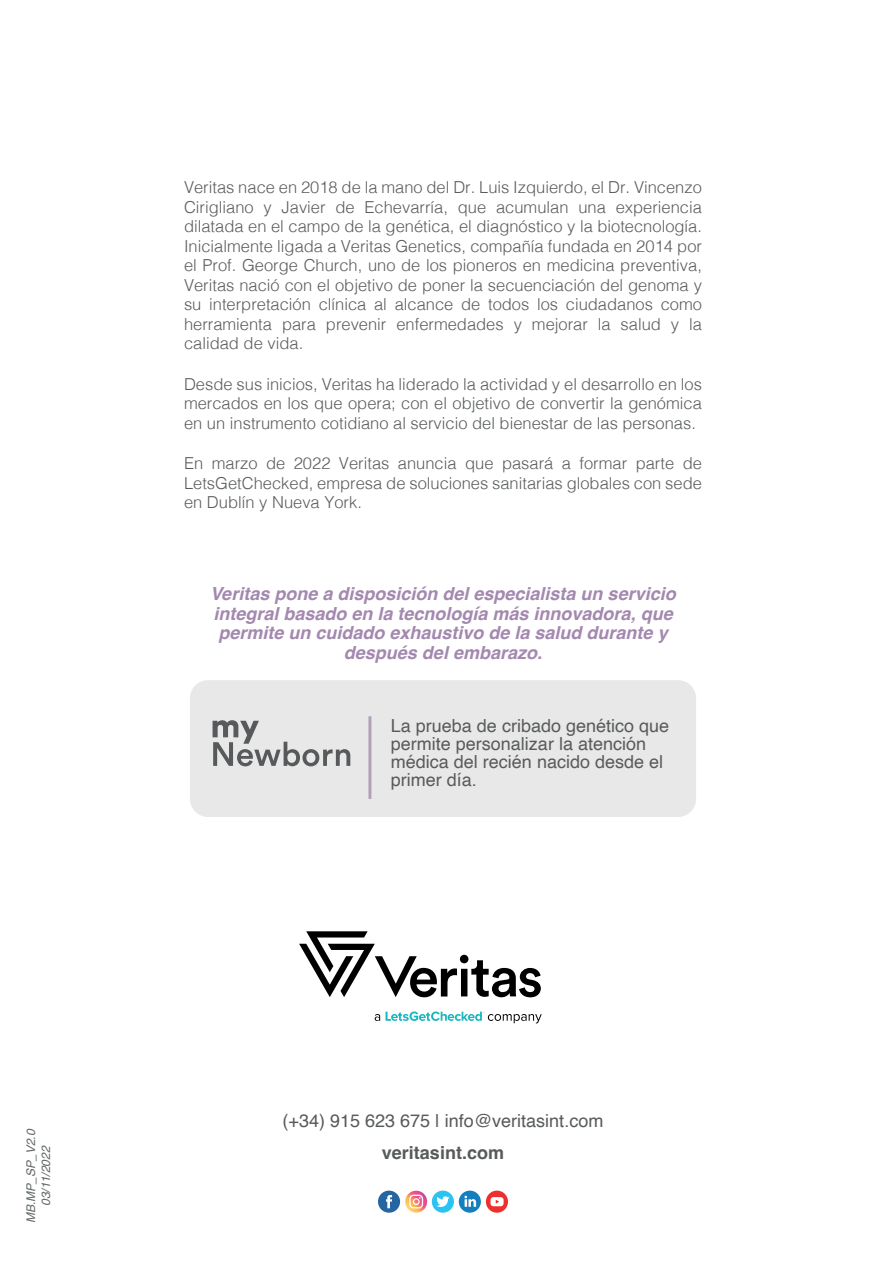
<style>
.page{position:relative;width:886px;height:1263px;background:#fff}
.page>*{position:absolute;margin:0;border:0;box-sizing:border-box;transform-origin:0 0}
.t1{font:italic 700 18px/19.5px "Helvetica";color:#a388af;text-align:center}
.t2{font:18px/18px "Helvetica";color:#585b5b}
.t3{font:700 18px "Helvetica";color:#585b5b}
.t4{font:300 16.5px/19.5px "Helvetica";color:#595d5c;text-align:justify}
.t5{font:italic 12px/15px "Helvetica";color:#626767;text-align:center}
</style>
<div class="page">
<div style="left:190px;top:680px;width:506px;height:137px;background:#e9e8e9;border-radius:18px"></div>
<svg style="left:212px;top:720px;width:138px;height:46px"></svg>
<hr style="left:368px;top:716px;width:3px;height:83px;background:#b1a1b7">
<div style="left:432px;top:1190px;width:22px;height:23px;background:#2cc3f2;border-radius:50%"></div>
<svg style="left:436px;top:1196px;width:13px;height:11px"></svg>
<div style="left:378px;top:1190px;width:22px;height:23px;background:#2664a2;border-radius:50%"></div>
<svg style="left:386px;top:1195px;width:6px;height:13px"></svg>
<svg style="left:486px;top:1190px;width:22px;height:23px"></svg>
<svg style="left:490px;top:1197px;width:13px;height:9px"></svg>
<svg style="left:405px;top:1191px;width:22px;height:21px"></svg>
<div style="left:459px;top:1190px;width:22px;height:23px;background:#147fbf;border-radius:50%"></div>
<svg style="left:464px;top:1196px;width:12px;height:11px"></svg>
<svg style="left:299px;top:931px;width:242px;height:66px"></svg>
<svg style="left:375px;top:1011px;width:166px;height:12px"></svg>
<p class="t5" style="left:24px;top:1223px;width:96px;rotate:-90deg">MB.MP_SP_V2.0<br>03/11/2022</p>
<p class="t4" style="left:184px;top:177px;width:519px">Veritas nace en 2018 de la mano del Dr. Luis Izquierdo, el Dr. Vincenzo Cirigliano y Javier de Echevarría, que acumulan una experiencia dilatada en el campo de la genética, el diagnóstico y la biotecnología.<br>Inicialmente ligada a Veritas Genetics, compañía fundada en 2014 por el Prof. George Church, uno de los pioneros en medicina preventiva, Veritas nació con el objetivo de poner la secuenciación del genoma y su interpretación clínica al alcance de todos los ciudadanos como herramienta para prevenir enfermedades y mejorar la salud y la calidad de vida.</p>
<p class="t4" style="left:184px;top:373px;width:519px">Desde sus inicios, Veritas ha liderado la actividad y el desarrollo en los mercados en los que opera; con el objetivo de convertir la genómica en un instrumento cotidiano al servicio del bienestar de las personas.</p>
<p class="t4" style="left:184px;top:453px;width:519px">En marzo de 2022 Veritas anuncia que pasará a formar parte de LetsGetChecked, empresa de soluciones sanitarias globales con sede en Dublín y Nueva York.</p>
<p class="t1" style="left:210px;top:586px;width:467px">Veritas pone a disposición del especialista un servicio integral basado en la tecnología más innovadora, que permite un cuidado exhaustivo de la salud durante y después del embarazo.</p>
<p class="t2" style="left:391px;top:717px;width:280px">La prueba de cribado genético que permite personalizar la atención médica del recién nacido desde el primer día.</p>
<p class="t2" style="left:282px;top:1112px;width:322px">(+34) 915 623 675 | info@veritasint.com</p>
<p class="t3" style="left:382px;top:1142px;width:124px">veritasint.com</p>
</div>
